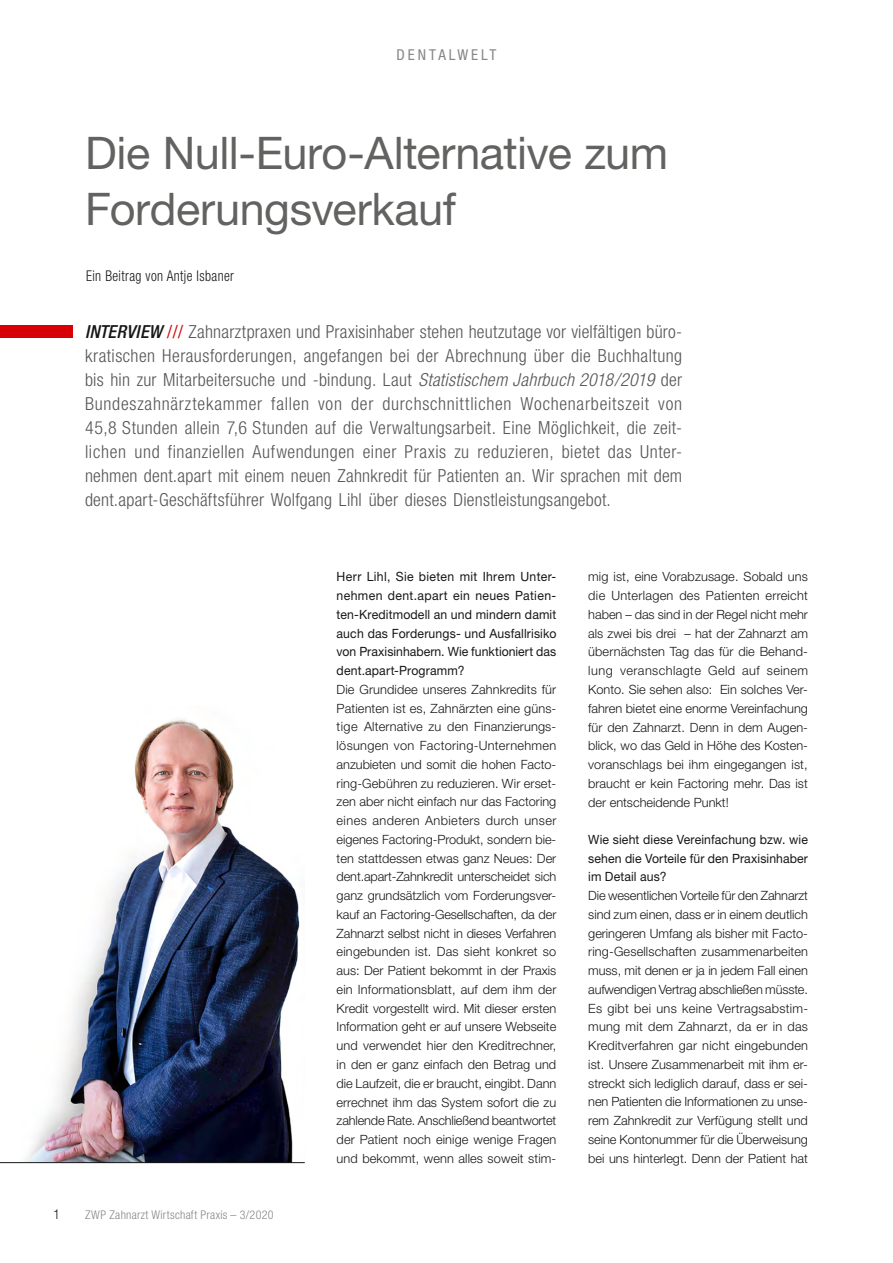
<style>
.page{position:relative;width:893px;height:1263px;background:#fff}
.page>*{position:absolute;margin:0;border:0;box-sizing:border-box;transform-origin:0 0}
.t1{font:45px/56.2px "Helvetica Neue";letter-spacing:-.01em;color:#626261}
.t2{font:300 condensed 18px/24px "Helvetica Neue";letter-spacing:.01em;color:#565655;text-align:justify}
.t3{font:condensed 15px "Helvetica Neue LT Std";letter-spacing:.2em;color:#868786}
.t4{font:300 condensed 14.85px "Helvetica Neue";letter-spacing:.03em;color:#181716;scale:.91 1}
.t5{font:300 condensed 13.5px "Helvetica Neue";color:#181716}
.t6{font:300 12.75px/18.8px "Helvetica Neue";color:#181716;text-align:justify}
.t7{font:12.75px/18.8px "Helvetica Neue";letter-spacing:.01em;color:#181716;text-align:justify;scale:.96 1}
.t8{font:300 condensed 12px "Helvetica Neue LT Std";letter-spacing:.025em;color:#868786}
.s1{font-weight:500;font-style:italic;color:#181716}
.s2{font-weight:400;color:#d70008}
.s3{font-style:italic}
</style>
<div class="page">
<div style="left:0;top:325px;width:72px;height:13px;background:#d70008"></div>
<img style="left:24px;top:719px;width:276px;height:443px">
<hr style="left:0;top:1162px;width:305px;height:1px;background:#181716">
<p class="t3" style="left:397px;top:46px;width:101px">DENTALWELT</p>
<h1 class="t1" style="left:85px;top:124px;width:585px">Die Null-Euro-Alternative zum<br>Forderungsverkauf</h1>
<p class="t4" style="left:86px;top:267px;width:164px">Ein Beitrag von Antje Isbaner</p>
<p class="t2" style="left:85px;top:319px;width:599px"><span class="s1">INTERVIEW</span> <span class="s2">///</span> Zahnarztpraxen und Praxisinhaber stehen heutzutage vor vielfältigen büro&shy;kratischen Herausforderungen, angefangen bei der Abrechnung über die Buchhaltung bis hin zur Mitarbeitersuche und -bindung. Laut <span class="s3">Statistischem Jahrbuch 2018/2019</span> der Bundeszahnärztekammer fallen von der durchschnittlichen Wochenarbeitszeit von 45,8 Stunden allein 7,6 Stunden auf die Verwaltungsarbeit. Eine Möglichkeit, die zeit&shy;lichen und finanziellen Aufwendungen einer Praxis zu reduzieren, bietet das Unter&shy;nehmen dent.apart mit einem neuen Zahnkredit für Patienten an. Wir sprachen mit dem dent.apart-Geschäftsführer Wolfgang Lihl über dieses Dienstleistungsangebot.</p>
<p class="t5" style="left:54px;top:1206px;width:8px">1</p>
<p class="t8" style="left:85px;top:1208px;width:190px">ZWP Zahnarzt Wirtschaft Praxis – 3/2020</p>
<p class="t7" style="left:337px;top:567px;width:230px">Herr Lihl, Sie bieten mit Ihrem Unter&shy;nehmen dent.apart ein neues Patien&shy;ten-Kreditmodell an und mindern damit auch das Forderungs- und Ausfallrisiko von Praxisinhabern. Wie funktioniert das dent.apart-Programm?</p>
<p class="t6" style="left:337px;top:680px;width:221px">Die Grundidee unseres Zahnkredits für Patienten ist es, Zahnärzten eine güns&shy;tige Alternative zu den Finanzierungs&shy;lösungen von Factoring-Unternehmen anzubieten und somit die hohen Facto&shy;ring-Gebühren zu reduzieren. Wir erset&shy;zen aber nicht einfach nur das Factoring eines anderen Anbieters durch unser eigenes Factoring-Produkt, sondern bie&shy;ten stattdessen etwas ganz Neues: Der dent.apart-Zahnkredit unterscheidet sich ganz grundsätzlich vom Forderungsver&shy;kauf an Factoring-Gesellschaften, da der Zahnarzt selbst nicht in dieses Verfahren eingebunden ist. Das sieht konkret so aus: Der Patient bekommt in der Praxis ein Informationsblatt, auf dem ihm der Kredit vorgestellt wird. Mit dieser ersten Information geht er auf unsere Webseite und verwendet hier den Kreditrechner, in den er ganz einfach den Betrag und die Laufzeit, die er braucht, eingibt. Dann errechnet ihm das System sofort die zu zahlende Rate. Anschließend beantwortet der Patient noch einige wenige Fragen und bekommt, wenn alles soweit stim-</p>
<p class="t6" style="left:588px;top:567px;width:221px">mig ist, eine Vorabzusage. Sobald uns die Unterlagen des Patienten erreicht haben – das sind in der Regel nicht mehr als zwei bis drei – hat der Zahnarzt am übernächsten Tag das für die Behand&shy;lung veranschlagte Geld auf seinem Konto. Sie sehen also: Ein solches Ver&shy;fahren bietet eine enorme Vereinfachung für den Zahnarzt. Denn in dem Augen&shy;blick, wo das Geld in Höhe des Kosten&shy;voranschlags bei ihm eingegangen ist, braucht er kein Factoring mehr. Das ist der entscheidende Punkt!</p>
<p class="t7" style="left:588px;top:830px;width:230px">Wie sieht diese Vereinfachung bzw. wie sehen die Vorteile für den Praxisinhaber im Detail aus?</p>
<p class="t6" style="left:588px;top:886px;width:221px">Die wesentlichen Vorteile für den Zahnarzt sind zum einen, dass er in einem deutlich geringeren Umfang als bisher mit Facto&shy;ring-Gesellschaften zusammenarbeiten muss, mit denen er ja in jedem Fall einen aufwendigen Vertrag abschließen müsste.<br>Es gibt bei uns keine Vertragsabstim&shy;mung mit dem Zahnarzt, da er in das Kreditverfahren gar nicht eingebunden ist. Unsere Zusammenarbeit mit ihm er&shy;streckt sich lediglich darauf, dass er sei&shy;nen Patienten die Informationen zu unse&shy;rem Zahnkredit zur Verfügung stellt und seine Kontonummer für die Überweisung bei uns hinterlegt. Denn der Patient hat</p>
</div>
